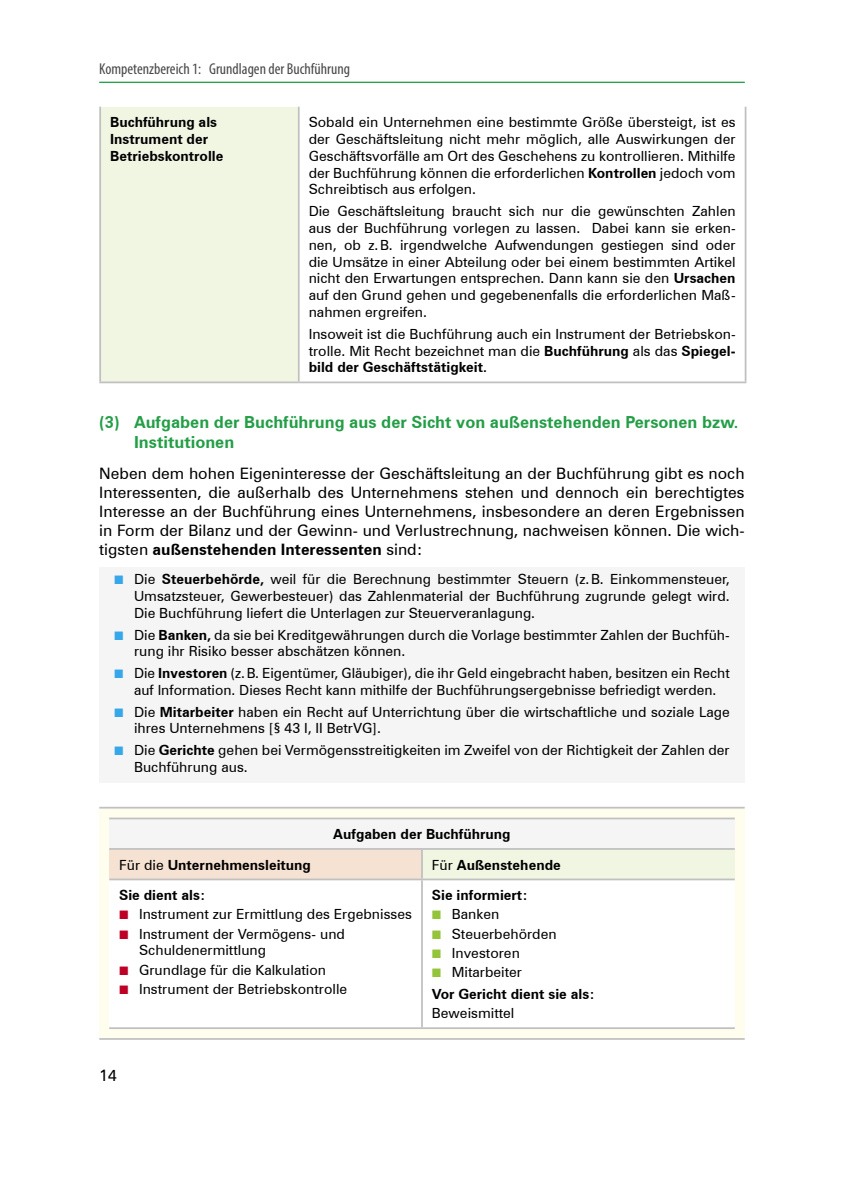
<style>
.page{position:relative;width:844px;height:1191px;background:#fff}
.page>*{position:absolute;margin:0;border:0;box-sizing:border-box;transform-origin:0 0}
.t1{font:700 16.62px/19.9px "Zurich BT";color:#239e46}
.Fließtext{font:15.75px/18.9px "Zurich BT";color:#000;text-align:justify}
.Kolumnentitel_links{font:condensed 15.75px "Myriad Pro";color:#484848}
.Seitenzahl{font:15.75px "Zurich BT";color:#000}
.Tabelle{font:14px/16.8px "Zurich BT";color:#000;text-align:justify}
.Tabelle-2{font:700 14px "Zurich BT";color:#000}
.Tabelle-linke_Spalte{font:700 14px/16.8px "Zurich BT";color:#000}
.Tabellenkopf{font:700 14px "Zurich BT";color:#000}
.s1{font-weight:700}
.s2{font-family:"Uni Math";font-size:12.25px;color:#36a7e9}
.s3{font-weight:400}
.s4{font-family:"Uni Math";font-size:12.25px;color:#be0027}
.s5{font-family:"Uni Math";font-size:12.25px;color:#94c43a}
</style>
<div class="page">
<hr style="left:99px;top:82px;width:645px;height:1px;background:#239e46">
<div style="left:99px;top:567px;width:645px;height:61px;background:#f5f5f5"></div>
<div style="left:99px;top:622px;width:645px;height:45px;background:#f5f5f5"></div>
<div style="left:99px;top:661px;width:645px;height:44px;background:#f5f5f5"></div>
<div style="left:99px;top:699px;width:645px;height:45px;background:#f5f5f5"></div>
<div style="left:99px;top:738px;width:645px;height:45px;background:#f5f5f5"></div>
<div style="left:100px;top:107px;width:199px;height:275px;background:#f1f6e3"></div>
<hr style="left:99px;top:107px;width:2px;height:274px;background:#c0c0c0">
<hr style="left:298px;top:107px;width:1px;height:274px;background:#c0c0c0">
<hr style="left:744px;top:107px;width:2px;height:274px;background:#c0c0c0">
<hr style="left:99px;top:381px;width:200px;height:2px;background:#c0c0c0">
<hr style="left:299px;top:381px;width:447px;height:2px;background:#c0c0c0">
<div style="left:99px;top:807px;width:645px;height:232px;background:#fffded"></div>
<hr style="left:99px;top:807px;width:645px;height:1px;background:#c0c0c0">
<hr style="left:99px;top:1038px;width:645px;height:1px;background:#c0c0c0">
<div style="left:109px;top:818px;width:625px;height:31px;background:#f5f5f5"></div>
<div style="left:109px;top:849px;width:313px;height:30px;background:#f6e2d2"></div>
<div style="left:422px;top:849px;width:312px;height:30px;background:#f1f6e3"></div>
<div style="left:109px;top:879px;width:313px;height:149px;background:#fff"></div>
<div style="left:422px;top:879px;width:312px;height:149px;background:#fff"></div>
<hr style="left:421px;top:850px;width:2px;height:28px;background:#c0c0c0">
<hr style="left:109px;top:878px;width:313px;height:2px;background:#c0c0c0">
<hr style="left:422px;top:878px;width:312px;height:2px;background:#c0c0c0">
<hr style="left:421px;top:880px;width:2px;height:147px;background:#c0c0c0">
<hr style="left:109px;top:1027px;width:313px;height:2px;background:#c0c0c0">
<hr style="left:422px;top:1027px;width:312px;height:2px;background:#c0c0c0">
<hr style="left:109px;top:817px;width:313px;height:2px;background:#c0c0c0">
<hr style="left:422px;top:817px;width:312px;height:2px;background:#c0c0c0">
<hr style="left:109px;top:848px;width:313px;height:2px;background:#c0c0c0">
<hr style="left:422px;top:848px;width:312px;height:2px;background:#c0c0c0">
<p class="Kolumnentitel_links" style="left:99px;top:60px;width:252px">Kompetenzbereich 1: Grundlagen der Buchführung</p>
<p class="Tabelle-linke_Spalte" style="left:110px;top:114px;width:115px">Buchführung als<br>Instrument der<br>Betriebskontrolle</p>
<p class="Tabelle" style="left:308px;top:114px;width:428px">Sobald ein Unternehmen eine bestimmte Größe übersteigt, ist es der Geschäftsleitung nicht mehr möglich, alle Auswirkungen der Geschäftsvorfälle am Ort des Geschehens zu kontrollieren. Mithilfe der Buchführung können die erforderlichen <span class="s1">Kontrollen</span> jedoch vom Schreibtisch aus erfolgen.</p>
<p class="Tabelle" style="left:308px;top:203px;width:428px">Die Geschäftsleitung braucht sich nur die gewünschten Zahlen aus der Buchführung vorlegen zu lassen. Dabei kann sie erken&shy;nen, ob z.B. irgendwelche Aufwendungen gestiegen sind oder die Umsätze in einer Abteilung oder bei einem bestimmten Artikel nicht den Erwartungen entsprechen. Dann kann sie den <span class="s1">Ursachen </span>auf den Grund gehen und gegebenenfalls die erforderlichen Maß&shy;nahmen ergreifen.</p>
<p class="Tabelle" style="left:308px;top:325px;width:428px">Insoweit ist die Buchführung auch ein Instrument der Betriebskon&shy;trolle. Mit Recht bezeichnet man die <span class="s1">Buchführung</span> als das <span class="s1">Spiegel&shy;bild der Geschäftstätigkeit.</span></p>
<p class="t1" style="left:134px;top:412px;width:605px;text-indent:-35px">(3) Aufgaben der Buchführung aus der Sicht von außenstehenden Personen bzw.<br>Institutionen</p>
<p class="Fließtext" style="left:99px;top:464px;width:646px">Neben dem hohen Eigeninteresse der Geschäftsleitung an der Buchführung gibt es noch Interessenten, die außerhalb des Unternehmens stehen und dennoch ein berechtigtes Interesse an der Buchführung eines Unternehmens, insbesondere an deren Ergebnissen in Form der Bilanz und der Gewinn- und Verlustrechnung, nachweisen können. Die wich&shy;tigsten <span class="s1">außenstehenden Interessenten</span> sind:</p>
<p class="Tabelle" style="left:134px;top:570px;width:597px;text-indent:-20px"><span class="s2">■</span> Die <span class="s1">Steuerbehörde,</span> weil für die Berechnung bestimmter Steuern (z.B. Einkommensteuer, Umsatzsteuer, Gewerbesteuer) das Zahlenmaterial der Buchführung zugrunde gelegt wird.<br>Die Buchführung liefert die Unterlagen zur Steuerveranlagung.</p>
<p class="Tabelle" style="left:134px;top:626px;width:597px;text-indent:-20px"><span class="s2">■</span> Die <span class="s1">Banken,</span> da sie bei Kreditgewährungen durch die Vorlage bestimmter Zahlen der Buchfüh&shy;rung ihr Risiko besser abschätzen können.</p>
<p class="Tabelle" style="left:114px;top:664px;width:617px;text-align:center"><span class="s2">■</span> Die <span class="s1">Investoren</span> (z.B. Eigentümer, Gläubiger), die ihr Geld eingebracht haben, besitzen ein Recht auf Information. Dieses Recht kann mithilfe der Buchführungsergebnisse befriedigt werden.</p>
<p class="Tabelle" style="left:134px;top:703px;width:597px;text-indent:-20px"><span class="s2">■</span> Die <span class="s1">Mitarbeiter</span> haben ein Recht auf Unterrichtung über die wirtschaftliche und soziale Lage ihres Unternehmens [§ 43 I, II BetrVG].</p>
<p class="Tabelle" style="left:134px;top:741px;width:597px;text-indent:-20px"><span class="s2">■</span> Die <span class="s1">Gerichte</span> gehen bei Vermögensstreitigkeiten im Zweifel von der Richtigkeit der Zahlen der<br>Buchführung aus.</p>
<p class="Tabellenkopf" style="left:333px;top:825px;width:179px">Aufgaben der Buchführung</p>
<p class="Tabelle-2" style="left:119px;top:856px;width:193px"><span class="s3">Für die</span> Unternehmensleitung</p>
<p class="Tabelle-2" style="left:432px;top:856px;width:130px"><span class="s3">Für</span> Außenstehende</p>
<p class="Tabelle-2" style="left:119px;top:886px;width:88px">Sie dient als:</p>
<p class="Tabelle" style="left:119px;top:905px;width:294px"><span class="s4">■</span> Instrument zur Ermittlung des Ergebnisses</p>
<p class="Tabelle" style="left:139px;top:925px;width:207px;text-indent:-20px"><span class="s4">■</span> Instrument der Vermögens- und<br>Schuldenermittlung</p>
<p class="Tabelle" style="left:119px;top:961px;width:208px"><span class="s4">■</span> Grundlage für die Kalkulation</p>
<p class="Tabelle" style="left:119px;top:980px;width:229px"><span class="s4">■</span> Instrument der Betriebskontrolle</p>
<p class="Tabelle-2" style="left:432px;top:886px;width:97px">Sie informiert:</p>
<p class="Tabelle" style="left:432px;top:905px;width:69px"><span class="s5">■</span> Banken</p>
<p class="Tabelle" style="left:432px;top:925px;width:126px"><span class="s5">■</span> Steuerbehörden</p>
<p class="Tabelle" style="left:432px;top:944px;width:89px"><span class="s5">■</span> Investoren</p>
<p class="Tabelle" style="left:432px;top:963px;width:92px"><span class="s5">■</span> Mitarbeiter</p>
<p class="Tabelle-2" style="left:432px;top:985px;width:164px">Vor Gericht dient sie als:</p>
<p class="Tabelle" style="left:432px;top:1004px;width:84px">Beweismittel</p>
<p class="Seitenzahl" style="left:99px;top:1066px;width:19px">14</p>
</div>
